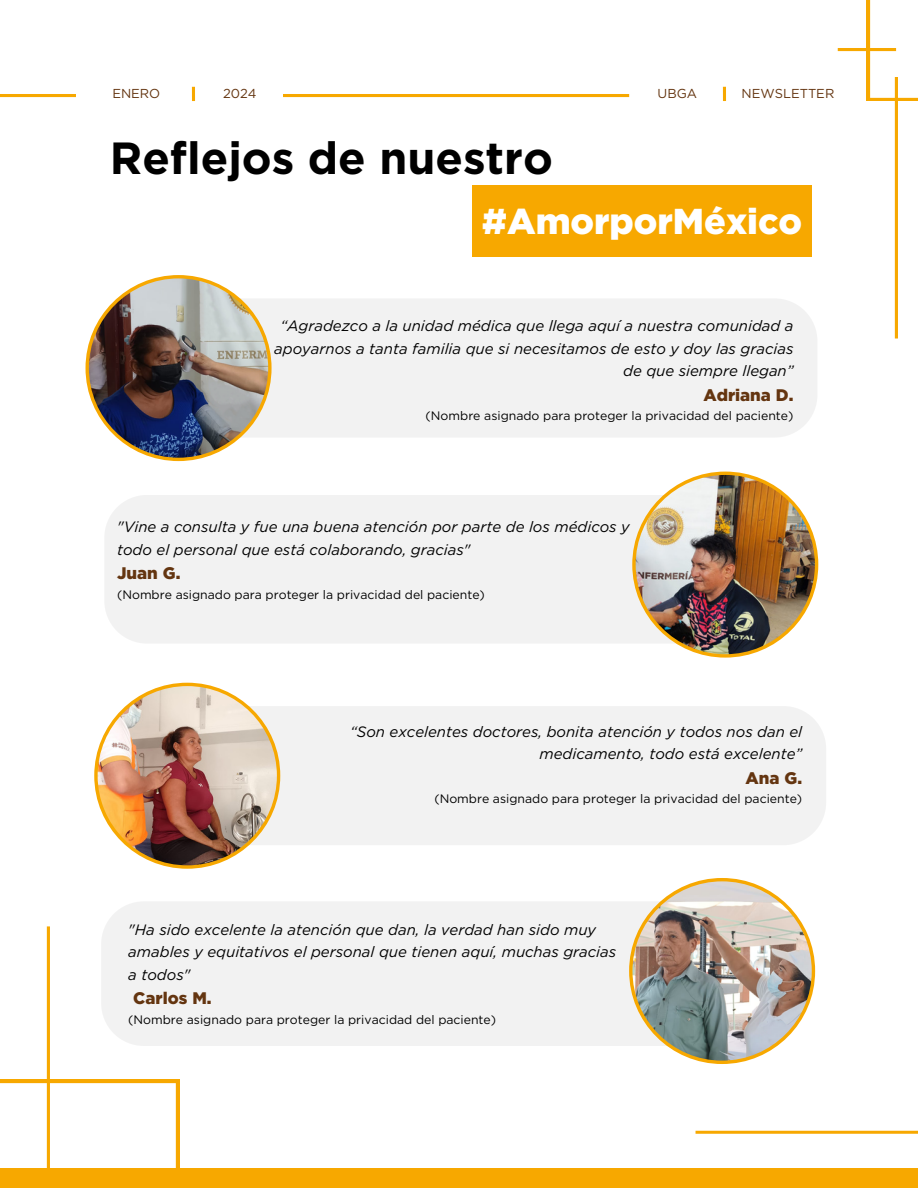
<style>
.page{position:relative;width:918px;height:1188px;background:#fff}
.page>*{position:absolute;margin:0;border:0;box-sizing:border-box;transform-origin:0 0}
.t1{font:700 45px "Gotham";color:#000}
.t2{font:900 36px "Gotham";color:#fff}
.t3{font:900 16.8px "Gotham";color:#643510}
.t4{font:italic 15px/22.5px "Gotham";color:#000;text-align:right}
.t5{font:12.9px "Gotham";color:#643510}
.t6{font:12.3px "Gotham";color:#000}
</style>
<div class="page">
<svg style="left:838px;top:0;width:80px;height:339px"></svg>
<svg style="left:0;top:87px;width:629px;height:14px"></svg>
<svg style="left:723px;top:87px;width:3px;height:14px"></svg>
<div style="left:106px;top:902px;width:523px;height:144px;background:#f2f2f2"></div>
<img style="left:629px;top:878px;width:186px;height:186px">
<div style="left:280px;top:706px;width:546px;height:139px;background:#f2f2f2"></div>
<img style="left:94px;top:683px;width:186px;height:186px">
<div style="left:105px;top:495px;width:527px;height:148px;background:#f2f2f2"></div>
<img style="left:632px;top:472px;width:186px;height:186px">
<div style="left:272px;top:299px;width:545px;height:138px;background:#f2f2f2"></div>
<img style="left:86px;top:275px;width:186px;height:186px">
<div style="left:472px;top:185px;width:340px;height:72px;background:#f7a800"></div>
<div style="left:0;top:1168px;width:918px;height:20px;background:#f7a800"></div>
<svg style="left:0;top:926px;width:179px;height:242px"></svg>
<svg style="left:695px;top:1131px;width:223px;height:3px"></svg>
<h2 class="t5" style="left:112px;top:86px;width:49px">ENERO</h2>
<p class="t5" style="left:223px;top:86px;width:35px">2024</p>
<p class="t5" style="left:658px;top:86px;width:41px">UBGA</p>
<p class="t5" style="left:742px;top:86px;width:94px">NEWSLETTER</p>
<p class="t1" style="left:110px;top:131px;width:445px">Reflejos de nuestro</p>
<h1 class="t2" style="left:482px;top:199px;width:322px">#AmorporMéxico</h1>
<p class="t4" style="left:274px;top:315px;width:521px">“Agradezco a la unidad médica que llega aquí a nuestra comunidad a apoyarnos a tanta familia que si necesitamos de esto y doy las gracias de que siempre llegan”</p>
<p class="t3" style="left:703px;top:385px;width:92px">Adriana D.</p>
<p class="t6" style="left:426px;top:408px;width:369px">(Nombre asignado para proteger la privacidad del paciente)</p>
<p class="t4" style="left:117px;top:516px;width:514px;text-align:left">"Vine a consulta y fue una buena atención por parte de los médicos y todo el personal que está colaborando, gracias"</p>
<p class="t3" style="left:117px;top:563px;width:65px">Juan G.</p>
<p class="t6" style="left:117px;top:587px;width:369px">(Nombre asignado para proteger la privacidad del paciente)</p>
<p class="t4" style="left:350px;top:720px;width:454px">“Son excelentes doctores, bonita atención y todos nos dan el medicamento, todo está excelente”</p>
<p class="t3" style="left:746px;top:767px;width:58px">Ana G.</p>
<p class="t6" style="left:434px;top:791px;width:369px">(Nombre asignado para proteger la privacidad del paciente)</p>
<p class="t4" style="left:128px;top:918px;width:490px;text-align:left">"Ha sido excelente la atención que dan, la verdad han sido muy amables y equitativos el personal que tienen aquí, muchas gracias a todos"</p>
<p class="t3" style="left:133px;top:988px;width:80px">Carlos M.</p>
<p class="t6" style="left:128px;top:1012px;width:369px">(Nombre asignado para proteger la privacidad del paciente)</p>
</div>
